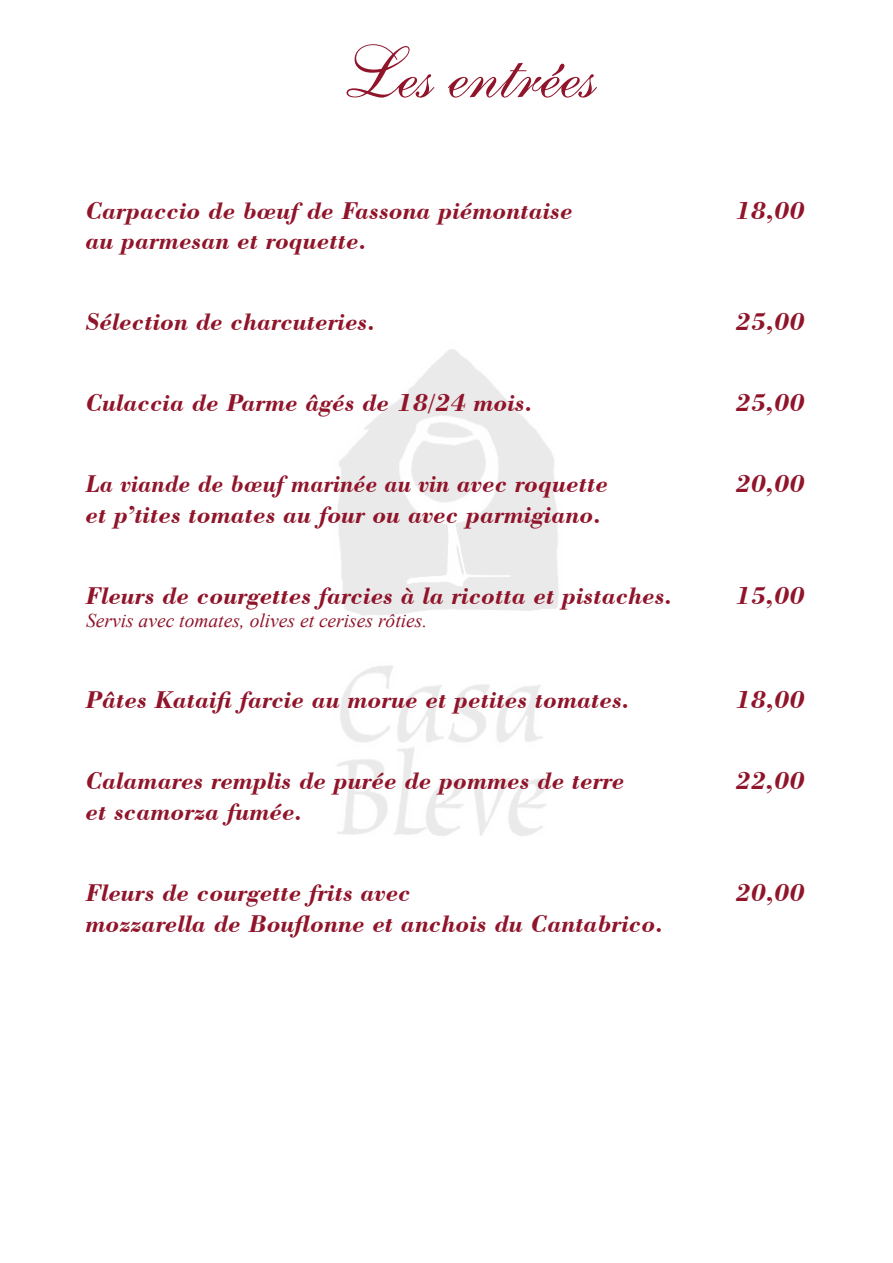
<style>
.page{position:relative;width:893px;height:1263px;background:#fff}
.page>*{position:absolute;margin:0;border:0;box-sizing:border-box;transform-origin:0 0}
.Titoli{font:72px "Shelley Allegro BT";color:#90142a}
.principale{font:italic 700 25.5px "Bodoni BT";color:#90142a}
.principale-2{font:italic 700 25.5px "Bodoni BT";color:#90142a;scale:.95 1}
.Commento{font:italic 19.5px "Times New Roman";color:#90142a}
</style>
<div class="page">
<img style="left:337px;top:349px;width:221px;height:487px">
<p class="Titoli" style="left:341px;top:29px;width:256px">Les entrées</p>
<p class="principale" style="left:86px;top:194px;width:489px">Carpaccio de bœuf de Fassona piémontaise</p>
<p class="principale" style="left:736px;top:194px;width:71px">18,00</p>
<p class="principale" style="left:86px;top:225px;width:282px">au parmesan et roquette.</p>
<p class="principale" style="left:86px;top:306px;width:291px">Sélection de charcuteries.</p>
<p class="principale" style="left:736px;top:306px;width:71px">25,00</p>
<p class="principale" style="left:86px;top:387px;width:448px">Culaccia de Parme âgés de 18/24 mois.</p>
<p class="principale" style="left:736px;top:387px;width:71px">25,00</p>
<p class="principale-2" style="left:86px;top:468px;width:552px">La viande de bœuf marinée au vin avec roquette</p>
<p class="principale" style="left:736px;top:468px;width:71px">20,00</p>
<p class="principale" style="left:86px;top:499px;width:517px">et p’tites tomates au four ou avec parmigiano.</p>
<p class="principale" style="left:86px;top:580px;width:588px">Fleurs de courgettes farcies à la ricotta et pistaches.</p>
<p class="principale" style="left:736px;top:580px;width:71px">15,00</p>
<p class="Commento" style="left:86px;top:607px;width:343px">Servis avec tomates, olives et cerises rôties.</p>
<p class="principale" style="left:86px;top:684px;width:546px">Pâtes Kataifi farcie au morue et petites tomates.</p>
<p class="principale" style="left:736px;top:684px;width:71px">18,00</p>
<p class="principale" style="left:86px;top:765px;width:541px">Calamares remplis de purée de pommes de terre</p>
<p class="principale" style="left:736px;top:765px;width:71px">22,00</p>
<p class="principale" style="left:86px;top:796px;width:218px">et scamorza fumée.</p>
<p class="principale" style="left:86px;top:877px;width:327px">Fleurs de courgette frits avec</p>
<p class="principale" style="left:736px;top:877px;width:71px">20,00</p>
<p class="principale" style="left:86px;top:907px;width:579px">mozzarella de Bouflonne et anchois du Cantabrico.</p>
</div>
